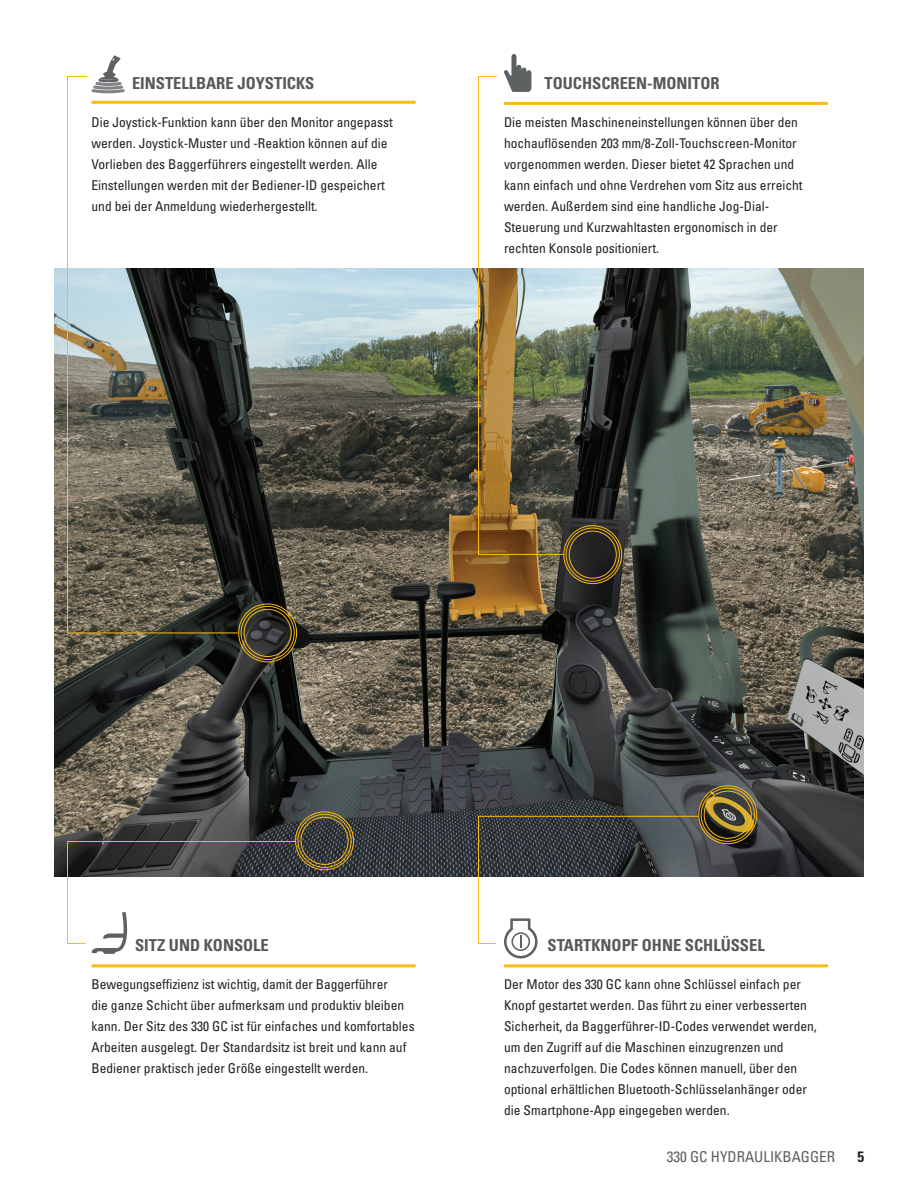
<style>
.page{position:relative;width:918px;height:1188px;background:#fff}
.page>*{position:absolute;margin:0;border:0;box-sizing:border-box;transform-origin:0 0}
.t1{font:700 condensed 16.5px "Univers LT Std";color:#57585a}
.t2{font:condensed 15px "Univers LT Std";color:#5d6163}
.t3{font:700 condensed 15px "Univers LT Std";color:#231f20}
.t4{font:condensed 13.5px/21px "Univers LT Std";color:#231f20}
</style>
<div class="page">
<img style="left:54px;top:269px;width:810px;height:607px">
<hr style="left:92px;top:964px;width:324px;height:3px;background:#fcba13">
<hr style="left:504px;top:964px;width:324px;height:3px;background:#fcba13">
<hr style="left:92px;top:101px;width:324px;height:3px;background:#fcba13">
<hr style="left:504px;top:102px;width:324px;height:3px;background:#fcba13">
<div style="left:563px;top:525px;width:59px;height:59px;border:1px solid #fcba13;border-radius:50%"></div>
<div style="left:566px;top:528px;width:54px;height:54px;border:1px solid #fcba13;border-radius:50%"></div>
<div style="left:569px;top:531px;width:48px;height:48px;border:1px solid #fcba13;border-radius:50%"></div>
<div style="left:698px;top:785px;width:59px;height:59px;border:1px solid #fcba13;border-radius:50%"></div>
<div style="left:701px;top:788px;width:54px;height:54px;border:1px solid #fcba13;border-radius:50%"></div>
<div style="left:704px;top:791px;width:48px;height:48px;border:1px solid #fcba13;border-radius:50%"></div>
<div style="left:238px;top:604px;width:59px;height:58px;border:1px solid #fcba13;border-radius:50%"></div>
<div style="left:241px;top:606px;width:54px;height:54px;border:1px solid #fcba13;border-radius:50%"></div>
<div style="left:244px;top:609px;width:48px;height:48px;border:1px solid #fcba13;border-radius:50%"></div>
<div style="left:295px;top:811px;width:59px;height:59px;border:1px solid #fcba13;border-radius:50%"></div>
<div style="left:298px;top:814px;width:54px;height:54px;border:1px solid #fcba13;border-radius:50%"></div>
<div style="left:301px;top:817px;width:47px;height:48px;border:1px solid #fcba13;border-radius:50%"></div>
<svg style="left:67px;top:76px;width:171px;height:558px"></svg>
<svg style="left:91px;top:55px;width:34px;height:39px"></svg>
<svg style="left:478px;top:54px;width:87px;height:501px"></svg>
<svg style="left:67px;top:841px;width:230px;height:113px"></svg>
<svg style="left:478px;top:816px;width:221px;height:142px"></svg>
<p class="t1" style="left:132px;top:73px;width:184px">EINSTELLBARE JOYSTICKS</p>
<p class="t4" style="left:92px;top:111px;width:303px">Die Joystick-Funktion kann über den Monitor angepasst werden. Joystick-Muster und -Reaktion können auf die Vorlieben des Baggerführers eingestellt werden. Alle Einstellungen werden mit der Bediener-ID gespeichert und bei der Anmeldung wiederhergestellt.</p>
<p class="t1" style="left:544px;top:73px;width:177px">TOUCHSCREEN-MONITOR</p>
<p class="t4" style="left:504px;top:111px;width:300px">Die meisten Maschineneinstellungen können über den hochauflösenden 203 mm/8-Zoll-Touchscreen-Monitor vorgenommen werden. Dieser bietet 42 Sprachen und kann einfach und ohne Verdrehen vom Sitz aus erreicht werden. Außerdem sind eine handliche Jog-Dial-Steuerung und Kurzwahltasten ergonomisch in der rechten Konsole positioniert.</p>
<p class="t1" style="left:135px;top:935px;width:135px">SITZ UND KONSOLE</p>
<p class="t4" style="left:92px;top:974px;width:325px">Bewegungseffizienz ist wichtig, damit der Baggerführer<br>die ganze Schicht über aufmerksam und produktiv bleiben kann. Der Sitz des 330 GC ist für einfaches und komfortables Arbeiten ausgelegt. Der Standardsitz ist breit und kann auf Bediener praktisch jeder Größe eingestellt werden.</p>
<p class="t1" style="left:548px;top:935px;width:219px">STARTKNOPF OHNE SCHLÜSSEL</p>
<p class="t4" style="left:504px;top:974px;width:314px">Der Motor des 330 GC kann ohne Schlüssel einfach per Knopf gestartet werden. Das führt zu einer verbesserten Sicherheit, da Baggerführer-ID-Codes verwendet werden, um den Zugriff auf die Maschinen einzugrenzen und nachzuverfolgen. Die Codes können manuell, über den optional erhältlichen Bluetooth-Schlüsselanhänger oder die Smartphone-App eingegeben werden.</p>
<p class="t2" style="left:667px;top:1147px;width:170px">330 GC HYDRAULIKBAGGER</p>
<p class="t3" style="left:857px;top:1147px;width:8px">5</p>
</div>
